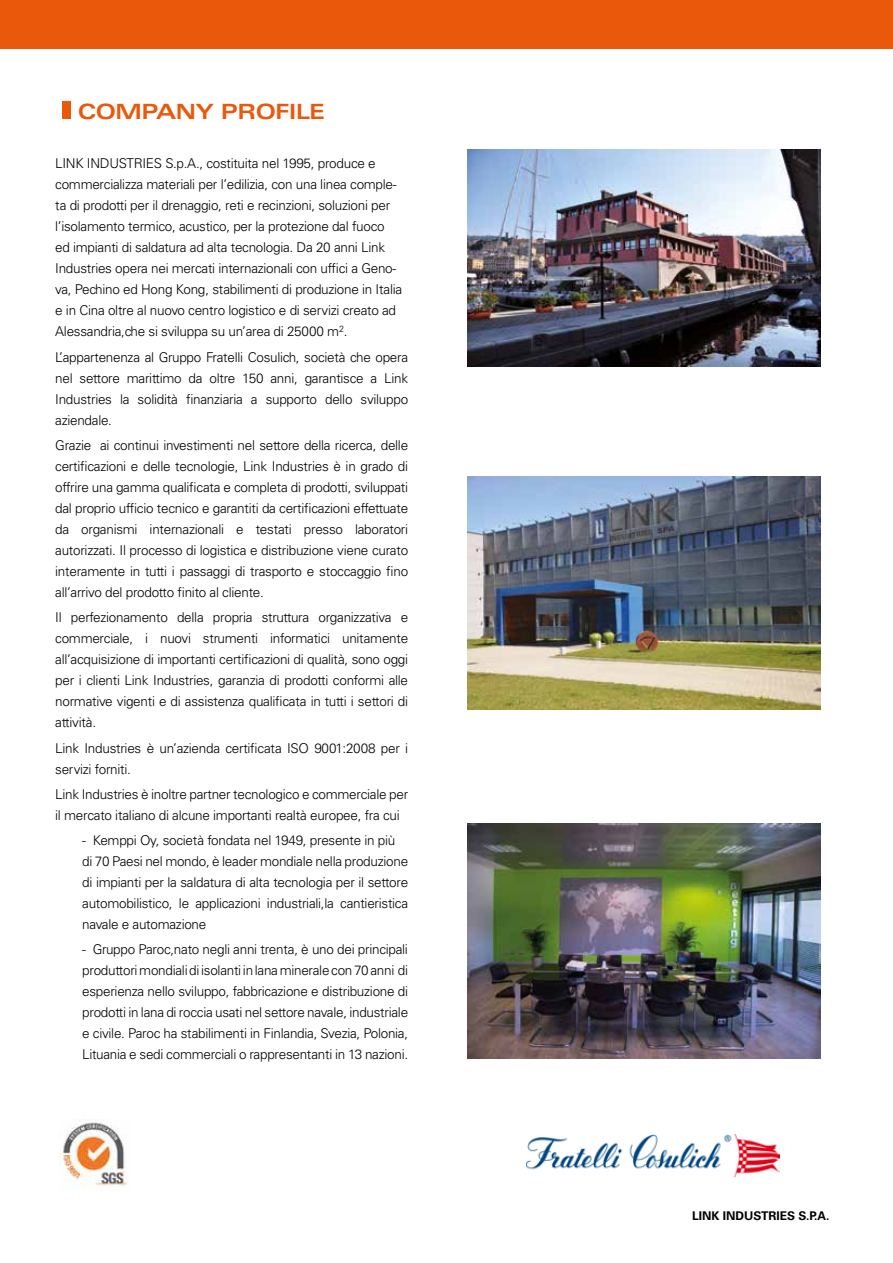
<style>
.page{position:relative;width:893px;height:1263px;background:#fff}
.page>*{position:absolute;margin:0;border:0;box-sizing:border-box;transform-origin:0 0}
.t1{font:700 expanded 21px "Univers LT Std";letter-spacing:-.025em;color:#ea580c}
.t2{font:300 13.5px/21px "Univers LT Std";letter-spacing:-.02em;color:#000}
.t3{font:700 12px "Univers LT Std";color:#000}
</style>
<div class="page">
<div style="left:0;top:0;width:893px;height:49px;background:#ea580c"></div>
<div style="left:62px;top:102px;width:9px;height:17px;background:#ea580c"></div>
<img style="left:59px;top:1120px;width:68px;height:67px">
<img style="left:468px;top:150px;width:353px;height:216px">
<img style="left:468px;top:824px;width:353px;height:235px">
<img style="left:468px;top:476px;width:353px;height:234px">
<img style="left:526px;top:1134px;width:253px;height:43px">
<h1 class="t1" style="left:78px;top:99px;width:249px">COMPANY PROFILE</h1>
<p class="t2" style="left:55px;top:153px;width:349px">LINK INDUSTRIES S.p.A., costituita nel 1995, produce e commercializza materiali per l’edilizia, con una linea comple&shy;ta di prodotti per il drenaggio, reti e recinzioni, soluzioni per l’isolamento termico, acustico, per la protezione dal fuoco ed impianti di saldatura ad alta tecnologia. Da 20 anni Link Industries opera nei mercati internazionali con uffici a Geno&shy;va, Pechino ed Hong Kong, stabilimenti di produzione in Italia e in Cina oltre al nuovo centro logistico e di servizi creato ad Alessandria,che si sviluppa su un’area di 25000 m<sup>2</sup>.</p>
<p class="t2" style="left:55px;top:346px;width:354px;text-align:justify">L’appartenenza al Gruppo Fratelli Cosulich, società che opera nel settore marittimo da oltre 150 anni, garantisce a Link Industries la solidità finanziaria a supporto dello sviluppo aziendale.</p>
<p class="t2" style="left:55px;top:435px;width:354px;text-align:justify">Grazie ai continui investimenti nel settore della ricerca, delle certificazioni e delle tecnologie, Link Industries è in grado di offrire una gamma qualificata e completa di prodotti, sviluppati dal proprio ufficio tecnico e garantiti da certificazioni effettuate da organismi internazionali e testati presso laboratori autorizzati. Il processo di logistica e distribuzione viene curato interamente in tutti i passaggi di trasporto e stoccaggio fino all’arrivo del prodotto finito al cliente.</p>
<p class="t2" style="left:55px;top:607px;width:354px;text-align:justify">Il perfezionamento della propria struttura organizzativa e commerciale, i nuovi strumenti informatici unitamente all’acquisizione di importanti certificazioni di qualità, sono oggi per i clienti Link Industries, garanzia di prodotti conformi alle normative vigenti e di assistenza qualificata in tutti i settori di attività.</p>
<p class="t2" style="left:55px;top:737px;width:354px">Link Industries è un’azienda certificata ISO 9001:2008 per i servizi forniti.</p>
<p class="t2" style="left:55px;top:783px;width:354px">Link Industries è inoltre partner tecnologico e commerciale per il mercato italiano di alcune importanti realtà europee, fra cui</p>
<p class="t2" style="left:82px;top:830px;width:327px">- Kemppi Oy, società fondata nel 1949, presente in più di 70 Paesi nel mondo, è leader mondiale nella produzione di impianti per la saldatura di alta tecnologia per il settore automobilistico, le applicazioni industriali,la cantieristica navale e automazione</p>
<p class="t2" style="left:82px;top:939px;width:327px;text-align:justify">- Gruppo Paroc,nato negli anni trenta, è uno dei principali produttori mondiali di isolanti in lana minerale con 70 anni di esperienza nello sviluppo, fabbricazione e distribuzione di prodotti in lana di roccia usati nel settore navale, industriale e civile. Paroc ha stabilimenti in Finlandia, Svezia, Polonia, Lituania e sedi commerciali o rappresentanti in 13 nazioni.</p>
<p class="t3" style="left:692px;top:1208px;width:139px">LINK INDUSTRIES S.P.A.</p>
</div>
